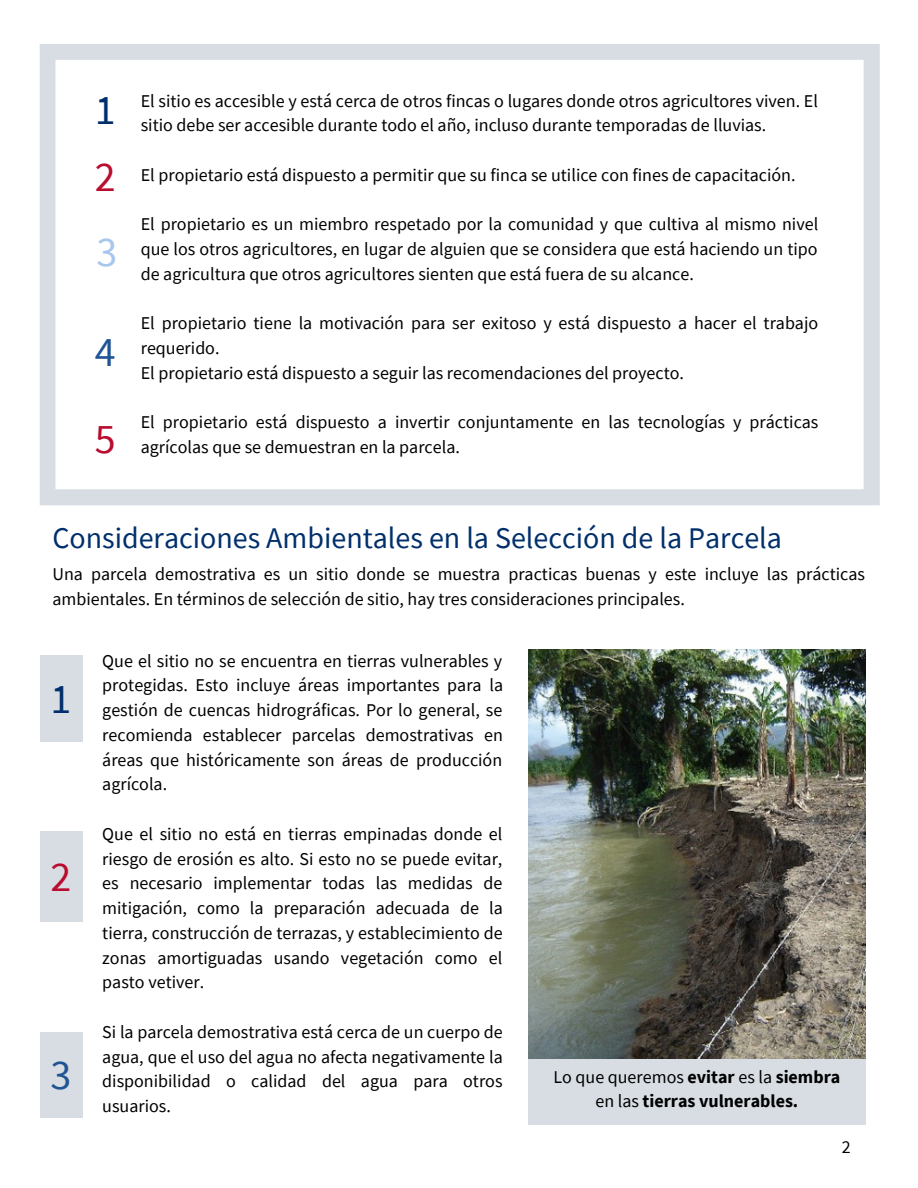
<style>
.page{position:relative;width:918px;height:1188px;background:#fff}
.page>*{position:absolute;margin:0;border:0;box-sizing:border-box;transform-origin:0 0}
.t1{font:42px "Source Sans Pro";color:#ba0c2f}
.t2{font:42px "Source Sans Pro";color:#002f6c}
.t3{font:42px "Source Sans Pro";color:#205493}
.t4{font:42px "Source Sans Pro";color:#a7c6ed}
.t5{font:30px "Source Sans Pro";color:#002f6c}
.t6{font:18px/24.8px "Source Sans Pro";color:#000}
.t7{font:700 18px/24.8px "Source Sans Pro";color:#000;text-align:center}
.s1{font-weight:400}
</style>
<div class="page">
<svg style="left:40px;top:44px;width:840px;height:461px"></svg>
<img style="left:528px;top:649px;width:338px;height:410px">
<div style="left:40px;top:655px;width:42px;height:87px;background:#d7dde3"></div>
<div style="left:528px;top:1059px;width:338px;height:66px;background:#d7dde3"></div>
<div style="left:40px;top:831px;width:42px;height:91px;background:#d7dde3"></div>
<div style="left:40px;top:1032px;width:42px;height:86px;background:#d7dde3"></div>
<h1 class="t2" style="left:95px;top:83px;width:22px">1</h1>
<h1 class="t1" style="left:95px;top:150px;width:22px">2</h1>
<h1 class="t4" style="left:96px;top:225px;width:22px">3</h1>
<h1 class="t3" style="left:95px;top:325px;width:22px">4</h1>
<h1 class="t1" style="left:95px;top:412px;width:22px">5</h1>
<p class="t6" style="left:141px;top:88px;width:679px">El sitio es accesible y está cerca de otros fincas o lugares donde otros agricultores viven. El sitio debe ser accesible durante todo el año, incluso durante temporadas de lluvias.</p>
<p class="t6" style="left:141px;top:162px;width:656px">El propietario está dispuesto a permitir que su finca se utilice con fines de capacitación.</p>
<p class="t6" style="left:141px;top:212px;width:679px;text-align:justify">El propietario es un miembro respetado por la comunidad y que cultiva al mismo nivel que los otros agricultores, en lugar de alguien que se considera que está haciendo un tipo de agricultura que otros agricultores sienten que está fuera de su alcance.</p>
<p class="t6" style="left:141px;top:311px;width:679px">El propietario tiene la motivación para ser exitoso y está dispuesto a hacer el trabajo requerido.<br>El propietario está dispuesto a seguir las recomendaciones del proyecto.</p>
<p class="t6" style="left:141px;top:410px;width:679px">El propietario está dispuesto a invertir conjuntamente en las tecnologías y prácticas agrícolas que se demuestran en la parcela.</p>
<h2 class="t5" style="left:52px;top:519px;width:731px">Consideraciones Ambientales en la Selección de la Parcela</h2>
<p class="t6" style="left:52px;top:562px;width:814px">Una parcela demostrativa es un sitio donde se muestra practicas buenas y este incluye las prácticas ambientales. En términos de selección de sitio, hay tres consideraciones principales.</p>
<h1 class="t2" style="left:50px;top:672px;width:22px">1</h1>
<h1 class="t1" style="left:50px;top:850px;width:22px">2</h1>
<h1 class="t3" style="left:51px;top:1048px;width:22px">3</h1>
<p class="t6" style="left:102px;top:648px;width:402px;text-align:justify">Que el sitio no se encuentra en tierras vulnerables y protegidas. Esto incluye áreas importantes para la gestión de cuencas hidrográficas. Por lo general, se recomienda establecer parcelas demostrativas en áreas que históricamente son áreas de producción agrícola.</p>
<p class="t6" style="left:102px;top:821px;width:402px;text-align:justify">Que el sitio no está en tierras empinadas donde el riesgo de erosión es alto. Si esto no se puede evitar, es necesario implementar todas las medidas de mitigación, como la preparación adecuada de la tierra, construcción de terrazas, y establecimiento de zonas amortiguadas usando vegetación como el pasto vetiver.</p>
<p class="t6" style="left:102px;top:1019px;width:402px;text-align:justify">Si la parcela demostrativa está cerca de un cuerpo de agua, que el uso del agua no afecta negativamente la disponibilidad o calidad del agua para otros usuarios.</p>
<p class="t7" style="left:553px;top:1064px;width:288px"><span class="s1">Lo que queremos</span> evitar <span class="s1">es la</span> siembra <span class="s1">en las</span> tierras vulnerables.</p>
<p class="t6" style="left:842px;top:1134px;width:10px">2</p>
</div>
